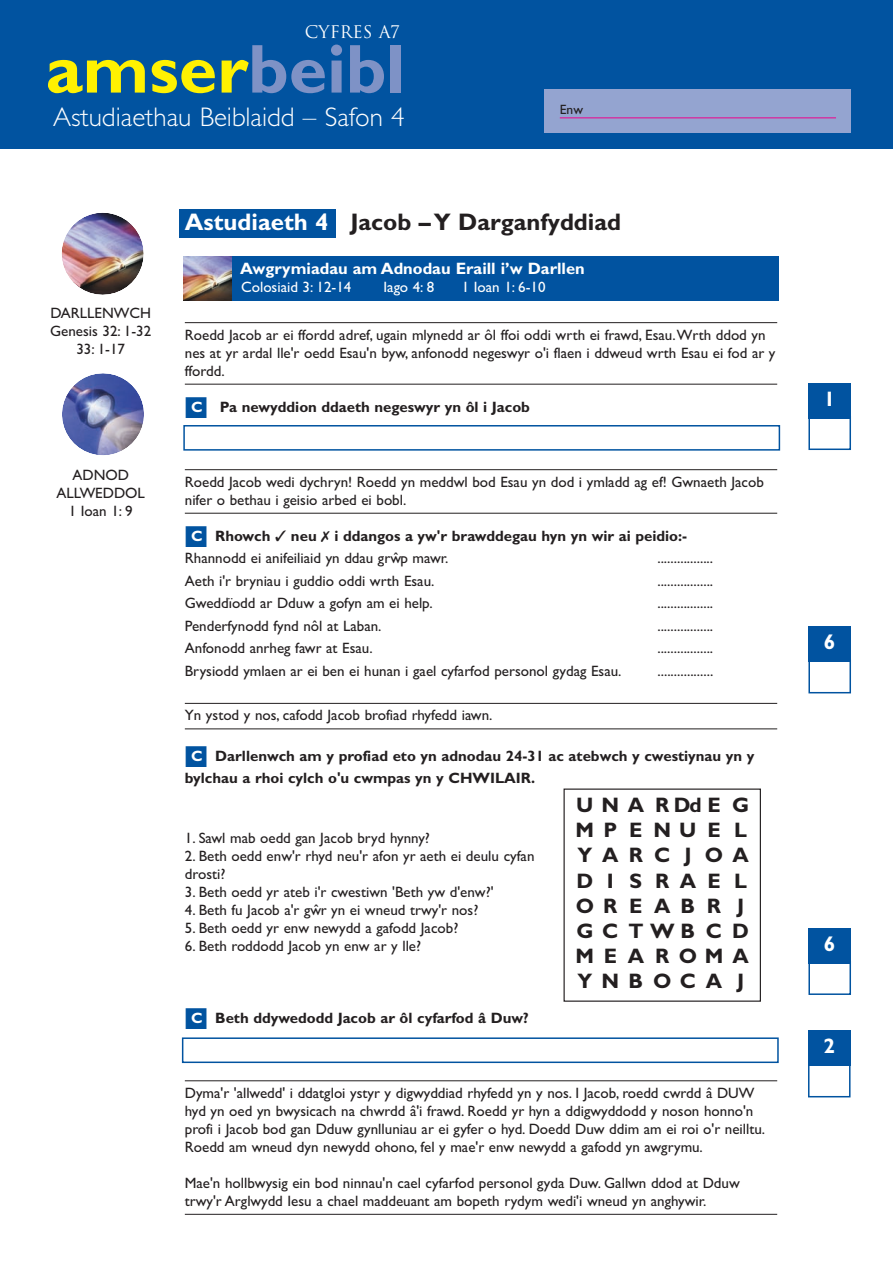
<style>
.page{position:relative;width:893px;height:1263px;background:#fff}
.page>*{position:absolute;margin:0;border:0;box-sizing:border-box;transform-origin:0 0}
.t1{font:700 69.45px "Gill Sans";color:#fff101}
.t2{font:300 27px "Gill Sans";color:#fff}
.t3{font:700 24px "Gill Sans";color:#231f20}
.t4{font:700 21px/25.2px "Gill Sans";color:#231f20}
.t5{font:700 21px "Gill Sans";color:#fff}
.t6{font:16.95px "Trajan";color:#fff}
.t7{font:700 16.5px "Gill Sans";color:#fff}
.t8{font:15px/18px "Gill Sans";color:#231f20}
.t9{font:700 15px/22.5px "Gill Sans";color:#231f20}
.t10{font:15px "Gill Sans";color:#fff}
.t11{font:13.5px "Gill Sans";color:#231f20}
.s1{color:#7e92c6}
.s2{color:#fff}
.s3{color:#0153a0}
.s4{font-weight:400}
</style>
<div class="page">
<img style="left:62px;top:213px;width:82px;height:82px">
<img style="left:62px;top:373px;width:82px;height:82px">
<div style="left:808px;top:416px;width:43px;height:34px;border:2px solid #0153a0"></div>
<div style="left:808px;top:383px;width:43px;height:36px;background:#0153a0"></div>
<div style="left:179px;top:209px;width:156px;height:29px;background:#0153a0"></div>
<div style="left:808px;top:659px;width:43px;height:34px;border:2px solid #0153a0"></div>
<div style="left:808px;top:626px;width:43px;height:36px;background:#0153a0"></div>
<div style="left:808px;top:961px;width:43px;height:34px;border:2px solid #0153a0"></div>
<div style="left:808px;top:928px;width:43px;height:36px;background:#0153a0"></div>
<hr style="left:185px;top:322px;width:592px;height:1px;background:#231f20">
<hr style="left:185px;top:384px;width:592px;height:1px;background:#231f20">
<hr style="left:185px;top:469px;width:592px;height:1px;background:#231f20">
<hr style="left:185px;top:513px;width:592px;height:1px;background:#231f20">
<hr style="left:185px;top:703px;width:592px;height:1px;background:#231f20">
<hr style="left:185px;top:729px;width:592px;height:1px;background:#231f20">
<hr style="left:185px;top:1081px;width:592px;height:1px;background:#231f20">
<hr style="left:185px;top:1214px;width:592px;height:1px;background:#231f20">
<div style="left:183px;top:257px;width:596px;height:44px;background:#0153a0"></div>
<img style="left:183px;top:257px;width:48px;height:44px">
<div style="left:808px;top:1063px;width:42px;height:34px;border:2px solid #0153a0"></div>
<div style="left:808px;top:1030px;width:42px;height:36px;background:#0153a0"></div>
<div style="left:183px;top:425px;width:597px;height:26px;border:2px solid #0153a0"></div>
<div style="left:182px;top:1037px;width:597px;height:26px;border:2px solid #0153a0"></div>
<div style="left:563px;top:789px;width:198px;height:213px;border:1px solid #231f20"></div>
<div style="left:0;top:0;width:892px;height:149px;background:#0153a0"></div>
<div style="left:545px;top:89px;width:306px;height:44px;background:#94a4d0"></div>
<hr style="left:560px;top:118px;width:276px;height:1px;background:#ed028c">
<p class="t6" style="left:305px;top:22px;width:97px">CYFRes A7</p>
<h1 class="t1" style="left:46px;top:45px;width:360px">amser<span class="s1">beibl</span></h1>
<h2 class="t2" style="left:53px;top:108px;width:353px">Astudiaethau Beiblaidd – Safon 4</h2>
<p class="t11" style="left:560px;top:104px;width:25px">Enw</p>
<h3 class="t3" style="left:185px;top:214px;width:438px"><span class="s2">Astudiaeth 4</span> Jacob –Y Darganfyddiad</h3>
<p class="t8" style="left:50px;top:306px;width:103px;text-align:center">DARLLENWCH<br>Genesis 32: 1-32<br>33: 1-17</p>
<p class="t8" style="left:56px;top:468px;width:90px;text-align:center">ADNOD<br>ALLWEDDOL<br>1 Ioan 1: 9</p>
<p class="t7" style="left:240px;top:262px;width:346px">Awgrymiadau am Adnodau Eraill i’w Darllen</p>
<p class="t10" style="left:241px;top:281px;width:112px">Colosiaid 3: 12-14</p>
<p class="t10" style="left:383px;top:281px;width:52px">Iago 4: 8</p>
<p class="t10" style="left:462px;top:281px;width:85px">1 Ioan 1: 6-10</p>
<p class="t8" style="left:185px;top:327px;width:592px">Roedd Jacob ar ei ffordd adref, ugain mlynedd ar ôl ffoi oddi wrth ei frawd, Esau. Wrth ddod yn nes at yr ardal lle'r oedd Esau'n byw, anfonodd negeswyr o'i flaen i ddweud wrth Esau ei fod ar y ffordd.</p>
<p class="t9" style="left:185px;top:397px;width:347px"><span class="s3">■</span><span class="s2">C</span> Pa newyddion ddaeth negeswyr yn ôl i Jacob</p>
<p class="t8" style="left:185px;top:474px;width:581px">Roedd Jacob wedi dychryn! Roedd yn meddwl bod Esau yn dod i ymladd ag ef! Gwnaeth Jacob nifer o bethau i geisio arbed ei bobl.</p>
<p class="t9" style="left:185px;top:526px;width:504px"><span class="s3">■</span><span class="s2">C</span> Rhowch ✓ neu ✗ i ddangos a yw'r brawddegau hyn yn wir ai peidio:-<br><span class="s4">Rhannodd ei anifeiliaid yn ddau grwˆp mawr.</span></p>
<p class="t8" style="left:657px;top:551px;width:57px">.................</p>
<p class="t8" style="left:185px;top:573px;width:251px">Aeth i'r bryniau i guddio oddi wrth Esau.</p>
<p class="t8" style="left:657px;top:573px;width:57px">.................</p>
<p class="t8" style="left:185px;top:596px;width:249px">Gweddïodd ar Dduw a gofyn am ei help.</p>
<p class="t8" style="left:657px;top:596px;width:57px">.................</p>
<p class="t8" style="left:185px;top:618px;width:198px">Penderfynodd fynd nôl at Laban.</p>
<p class="t8" style="left:657px;top:618px;width:57px">.................</p>
<p class="t8" style="left:185px;top:641px;width:189px">Anfonodd anrheg fawr at Esau.</p>
<p class="t8" style="left:657px;top:641px;width:57px">.................</p>
<p class="t8" style="left:185px;top:663px;width:438px">Brysiodd ymlaen ar ei ben ei hunan i gael cyfarfod personol gydag Esau.</p>
<p class="t8" style="left:657px;top:663px;width:57px">.................</p>
<p class="t8" style="left:185px;top:708px;width:309px">Yn ystod y nos, cafodd Jacob brofiad rhyfedd iawn.</p>
<p class="t9" style="left:185px;top:746px;width:571px"><span class="s3">■</span><span class="s2">C</span> Darllenwch am y profiad eto yn adnodau 24-31 ac atebwch y cwestiynau yn y bylchau a rhoi cylch o'u cwmpas yn y CHWILAIR.</p>
<p class="t8" style="left:185px;top:830px;width:247px">1. Sawl mab oedd gan Jacob bryd hynny?</p>
<p class="t8" style="left:185px;top:848px;width:351px">2. Beth oedd enw'r rhyd neu'r afon yr aeth ei deulu cyfan drosti?</p>
<p class="t8" style="left:185px;top:884px;width:310px">3. Beth oedd yr ateb i'r cwestiwn 'Beth yw d'enw?'</p>
<p class="t8" style="left:185px;top:902px;width:295px">4. Beth fu Jacob a'r gwˆr yn ei wneud trwy'r nos?</p>
<p class="t8" style="left:185px;top:920px;width:275px">5. Beth oedd yr enw newydd a gafodd Jacob?</p>
<p class="t8" style="left:185px;top:938px;width:238px">6. Beth roddodd Jacob yn enw ar y lle?</p>
<p class="t9" style="left:185px;top:1008px;width:345px"><span class="s3">■</span><span class="s2">C</span> Beth ddywedodd Jacob ar ôl cyfarfod â Duw?</p>
<h3 class="t4" style="left:732px;top:795px;width:19px">G<br>L</h3>
<h3 class="t4" style="left:732px;top:870px;width:18px">L<br>J<br>D</h3>
<h3 class="t4" style="left:737px;top:971px;width:8px">J</h3>
<h3 class="t4" style="left:575px;top:795px;width:70px">U N A<br>M P<br>Y<br>D<br>O R<br>G C<br>M<br>Y N B</h3>
<h3 class="t4" style="left:653px;top:795px;width:69px">RDdE<br>N U<br>C<br>R<br>A</h3>
<h3 class="t4" style="left:653px;top:946px;width:97px">R O M A<br>O C</h3>
<h3 class="t4" style="left:628px;top:820px;width:69px">E<br>R<br>S<br>E<br>T W B<br>A</h3>
<h3 class="t4" style="left:705px;top:820px;width:46px">E<br>O A<br>E<br>R<br>C</h3>
<h3 class="t4" style="left:706px;top:971px;width:18px">A</h3>
<h3 class="t4" style="left:602px;top:845px;width:18px">A<br>I</h3>
<h3 class="t4" style="left:680px;top:845px;width:18px">J<br>A<br>B</h3>
<h3 class="t4" style="left:604px;top:946px;width:15px">E</h3>
<p class="t8" style="left:185px;top:1085px;width:582px">Dyma'r 'allwedd' i ddatgloi ystyr y digwyddiad rhyfedd yn y nos. I Jacob, roedd cwrdd â DUW hyd yn oed yn bwysicach na chwrdd â'i frawd. Roedd yr hyn a ddigwyddodd y noson honno'n profi i Jacob bod gan Dduw gynlluniau ar ei gyfer o hyd. Doedd Duw ddim am ei roi o'r neilltu.<br>Roedd am wneud dyn newydd ohono, fel y mae'r enw newydd a gafodd yn awgrymu.</p>
<p class="t8" style="left:185px;top:1175px;width:556px">Mae'n hollbwysig ein bod ninnau'n cael cyfarfod personol gyda Duw. Gallwn ddod at Dduw trwy'r Arglwydd Iesu a chael maddeuant am bopeth rydym wedi'i wneud yn anghywir.</p>
<h3 class="t5" style="left:824px;top:391px;width:13px">1</h3>
<h3 class="t5" style="left:824px;top:635px;width:13px">6</h3>
<h3 class="t5" style="left:824px;top:936px;width:13px">6</h3>
<h3 class="t5" style="left:823px;top:1039px;width:13px">2</h3>
</div>
